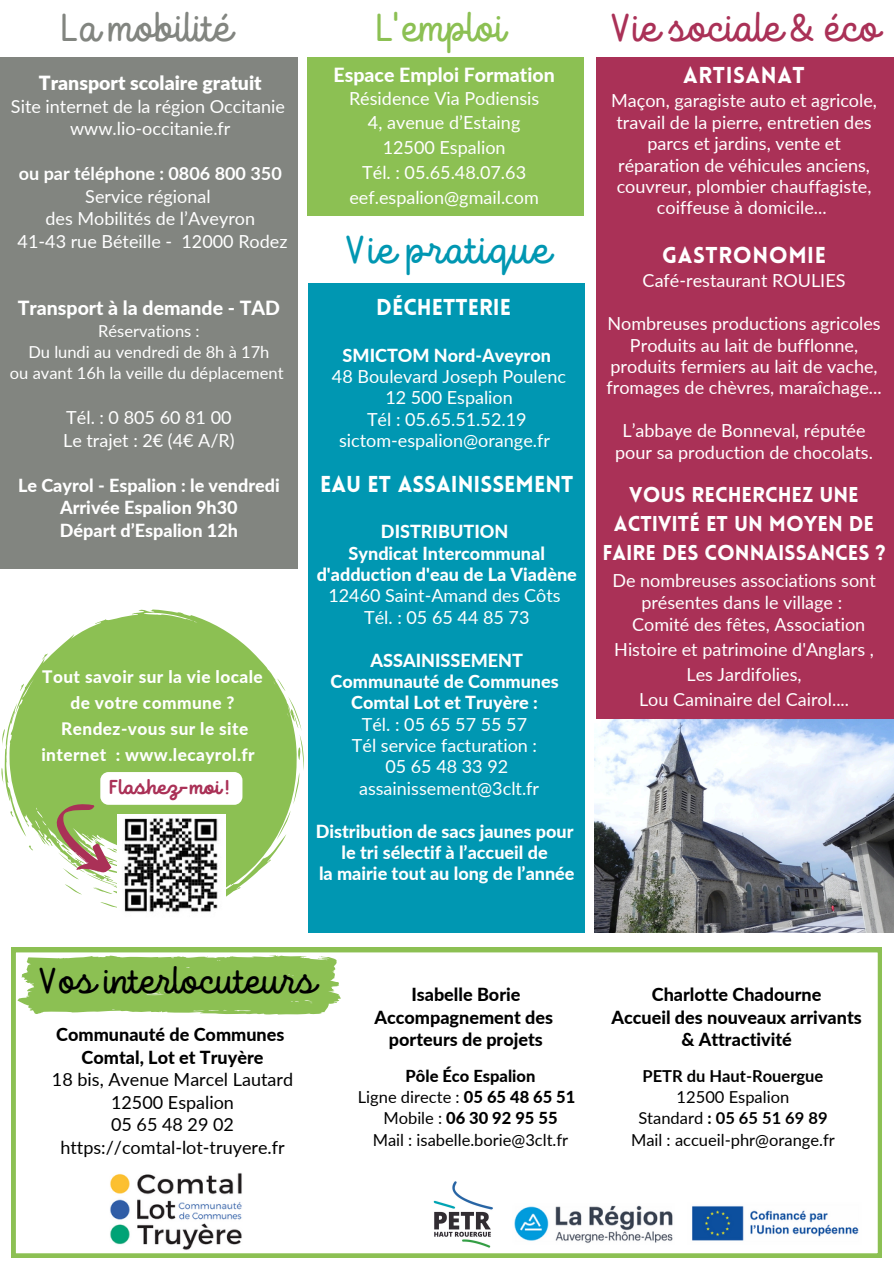
<style>
.page{position:relative;width:894px;height:1264px;background:#fff}
.page>*{position:absolute;margin:0;border:0;box-sizing:border-box;transform-origin:0 0}
.t1{font:39px "TT Milks Script";color:#aa3157}
.t2{font:39px "TT Milks Script";letter-spacing:.025em;color:#0097b2}
.t3{font:39px "TT Milks Script";color:#828580}
.t4{font:39px "TT Milks Script";color:#8cc053}
.t5{font:36px "TT Milks Script";color:#000}
.t6{font:900 22.5px "Lovelo";color:#fff}
.t7{font:900 22.5px "Lovelo";letter-spacing:.025em;color:#fff}
.t8{font:900 21px/29.2px "Lovelo";color:#fefefe;text-align:center}
.t9{font:700 20.1px "TT Milks Script";color:#aa3157}
.t10{font:800 19.5px "Lato";color:#fff}
.t11{font:900 19.5px "Lato";color:#fff}
.t12{font:18px/21.3px "Lato";color:#fff;text-align:center}
.t13{font:800 18px/21.3px "Lato";color:#fff;text-align:center}
.t14{font:18px/24.8px "Lato";color:#fefefe;text-align:center}
.t15{font:800 18px/22.5px "Lato";color:#000;text-align:center}
.t16{font:18px "Lato";color:#000}
.t17{font:700 18px "Lato";color:#fff}
.t18{font:800 17.25px/25.8px "Lato";letter-spacing:.025em;color:#fff;text-align:center}
.t19{font:16.5px "Lato";color:#000}
.t20{font:16.5px "Lato";color:#fff}
.t21{font:700 16.5px "Lato";color:#000}
.t22{font:800 16.5px "Lato";color:#000}
.s1{font-weight:800}
.s2{font-weight:400}
</style>
<div class="page">
<div style="left:0;top:57px;width:298px;height:511px;background:#828580"></div>
<div style="left:595px;top:57px;width:298px;height:768px;background:#aa3157"></div>
<img style="left:594px;top:719px;width:299px;height:213px">
<div style="left:308px;top:283px;width:277px;height:649px;background:#0097b2"></div>
<div style="left:307px;top:57px;width:276px;height:159px;background:#8cc053"></div>
<svg style="left:1px;top:609px;width:302px;height:299px;fill:#8cc053"></svg>
<img style="left:117px;top:885px;width:109px;height:27px">
<svg style="left:42px;top:772px;width:200px;height:113px"></svg>
<svg style="left:11px;top:947px;width:870px;height:310px"></svg>
<p class="t3" style="left:60px;top:6px;width:172px">La mobilité</p>
<p class="t11" style="left:39px;top:71px;width:224px">Transport scolaire gratuit</p>
<h3 class="t12" style="left:11px;top:95px;width:275px">Site internet de la région Occitanie</h3>
<h1 class="t12" style="left:70px;top:118px;width:162px">www.lio-occitanie.fr</h1>
<h2 class="t17" style="left:19px;top:162px;width:264px">ou par téléphone : 0806 800 350</h2>
<p class="t12" style="left:85px;top:185px;width:127px">Service régional</p>
<h2 class="t12" style="left:45px;top:208px;width:211px">des Mobilités de l’Aveyron</h2>
<p class="t12" style="left:18px;top:230px;width:271px">41-43 rue Béteille - 12000 Rodez</p>
<p class="t10" style="left:18px;top:296px;width:264px">Transport à la demande - TAD</p>
<p class="t20" style="left:98px;top:320px;width:103px">Réservations :</p>
<p class="t20" style="left:28px;top:341px;width:242px">Du lundi au vendredi de 8h à 17h</p>
<p class="t20" style="left:10px;top:363px;width:275px">ou avant 16h la veille du déplacement</p>
<p class="t12" style="left:66px;top:407px;width:167px">Tél. : 0 805 60 81 00</p>
<p class="t12" style="left:63px;top:429px;width:173px">Le trajet : 2€ (4€ A/R)</p>
<p class="t13" style="left:18px;top:473px;width:263px;line-height:22.5px">Le Cayrol - Espalion : le vendredi<br>Arrivée Espalion 9h30<br>Départ d’Espalion 12h</p>
<p class="t18" style="left:41px;top:663px;width:223px">Tout savoir sur la vie locale de votre commune ?<br>Rendez-vous sur le site internet : www.lecayrol.fr</p>
<p class="t9" style="left:108px;top:776px;width:123px">Flashez-moi !</p>
<p class="t4" style="left:374px;top:6px;width:130px">L'emploi</p>
<p class="t10" style="left:333px;top:63px;width:222px">Espace Emploi Formation</p>
<p class="t12" style="left:349px;top:87px;width:192px">Résidence Via Podiensis</p>
<p class="t12" style="left:368px;top:112px;width:154px">4, avenue d’Estaing</p>
<p class="t12" style="left:382px;top:137px;width:124px">12500 Espalion</p>
<p class="t12" style="left:362px;top:161px;width:165px">Tél. : 05.65.48.07.63</p>
<p class="t12" style="left:349px;top:186px;width:191px">eef.espalion@gmail.com</p>
<p class="t2" style="left:345px;top:227px;width:205px">Vie pratique</p>
<p class="t6" style="left:376px;top:298px;width:136px">DÉCHETTERIE</p>
<p class="t13" style="left:342px;top:344px;width:210px">SMICTOM Nord-Aveyron</p>
<p class="t12" style="left:332px;top:365px;width:235px">48 Boulevard Joseph Poulenc</p>
<p class="t12" style="left:385px;top:386px;width:129px">12 500 Espalion</p>
<p class="t12" style="left:367px;top:408px;width:161px">Tél : 05.65.51.52.19</p>
<p class="t12" style="left:339px;top:429px;width:212px">sictom-espalion@orange.fr</p>
<p class="t6" style="left:320px;top:475px;width:255px">EAU ET ASSAINISSEMENT</p>
<p class="t13" style="left:381px;top:520px;width:129px">DISTRIBUTION</p>
<p class="t13" style="left:316px;top:542px;width:262px">Syndicat Intercommunal d'adduction d'eau de La Viadène</p>
<p class="t12" style="left:328px;top:584px;width:234px">12460 Saint-Amand des Côts</p>
<h3 class="t12" style="left:364px;top:606px;width:167px">Tél. : 05 65 44 85 73</h3>
<p class="t13" style="left:370px;top:649px;width:154px">ASSAINISSEMENT</p>
<h3 class="t13" style="left:330px;top:670px;width:229px">Communauté de Communes</h3>
<h2 class="t13" style="left:351px;top:691px;width:188px">Comtal Lot et Truyère :</h2>
<p class="t12" style="left:362px;top:713px;width:167px">Tél. : 05 65 57 55 57</p>
<p class="t12" style="left:352px;top:734px;width:187px">Tél service facturation :</p>
<h1 class="t12" style="left:385px;top:755px;width:124px">05 65 48 33 92</h1>
<p class="t12" style="left:359px;top:777px;width:181px">assainissement@3clt.fr</p>
<p class="t13" style="left:316px;top:820px;width:260px">Distribution de sacs jaunes pour le tri sélectif à l’accueil de<br>la mairie tout au long de l’année</p>
<p class="t1" style="left:610px;top:6px;width:268px">Vie sociale &amp; éco</p>
<p class="t7" style="left:683px;top:66px;width:123px">ARTISANAT</p>
<p class="t12" style="left:611px;top:90px;width:267px">Maçon, garagiste auto et agricole, travail de la pierre, entretien des parcs et jardins, vente et réparation de véhicules anciens, couvreur, plombier chauffagiste, coiffeuse à domicile...</p>
<p class="t7" style="left:662px;top:246px;width:165px">GASTRONOMIE</p>
<h2 class="t12" style="left:642px;top:270px;width:204px">Café-restaurant ROULIES</h2>
<p class="t12" style="left:606px;top:312px;width:277px">Nombreuses productions agricoles Produits au lait de bufflonne, produits fermiers au lait de vache, fromages de chèvres, maraîchage...</p>
<p class="t12" style="left:615px;top:419px;width:259px">L’abbaye de Bonneval, réputée pour sa production de chocolats.</p>
<p class="t8" style="left:602px;top:482px;width:284px">VOUS RECHERCHEZ UNE<br>ACTIVITÉ ET UN MOYEN DE<br>FAIRE DES CONNAISSANCES ?</p>
<p class="t14" style="left:612px;top:570px;width:265px;line-height:21.3px">De nombreuses associations sont présentes dans le village :</p>
<h3 class="t14" style="left:614px;top:612px;width:261px">Comité des fêtes, Association<br>Histoire et patrimoine d'Anglars ,<br>Les Jardifolies,</h3>
<p class="t14" style="left:639px;top:686px;width:211px">Lou Caminaire del Cairol....</p>
<p class="t5" style="left:38px;top:960px;width:277px">Vos interlocuteurs</p>
<h1 class="t15" style="left:56px;top:1023px;width:229px">Communauté de Communes</h1>
<h2 class="t15" style="left:82px;top:1045px;width:183px">Comtal, Lot et Truyère</h2>
<p class="t16" style="left:52px;top:1068px;width:242px">18 bis, Avenue Marcel Lautard</p>
<p class="t16" style="left:111px;top:1091px;width:124px">12500 Espalion</p>
<p class="t16" style="left:111px;top:1113px;width:124px">05 65 48 29 02</p>
<p class="t16" style="left:60px;top:1136px;width:226px">https://comtal-lot-truyere.fr</p>
<p class="t15" style="left:374px;top:982px;width:180px">Isabelle Borie<br>Accompagnement des porteurs de projets</p>
<p class="t22" style="left:405px;top:1065px;width:131px">Pôle Éco Espalion</p>
<h2 class="t19" style="left:358px;top:1086px;width:219px">Ligne directe : <span class="s1">05 65 48 65 51</span></h2>
<p class="t22" style="left:383px;top:1107px;width:176px"><span class="s2">Mobile :</span> 06 30 92 95 55</p>
<p class="t19" style="left:372px;top:1129px;width:197px">Mail : isabelle.borie@3clt.fr</p>
<p class="t15" style="left:611px;top:982px;width:252px">Charlotte Chadourne<br>Accueil des nouveaux arrivants &amp; Attractivité</p>
<p class="t21" style="left:642px;top:1065px;width:182px">PETR du Haut-Rouergue</p>
<h1 class="t19" style="left:676px;top:1086px;width:114px">12500 Espalion</h1>
<h3 class="t21" style="left:638px;top:1107px;width:191px"><span class="s2">Standard</span> : 05 65 51 69 89</h3>
<p class="t19" style="left:631px;top:1129px;width:205px">Mail : accueil-phr@orange.fr</p>
</div>
